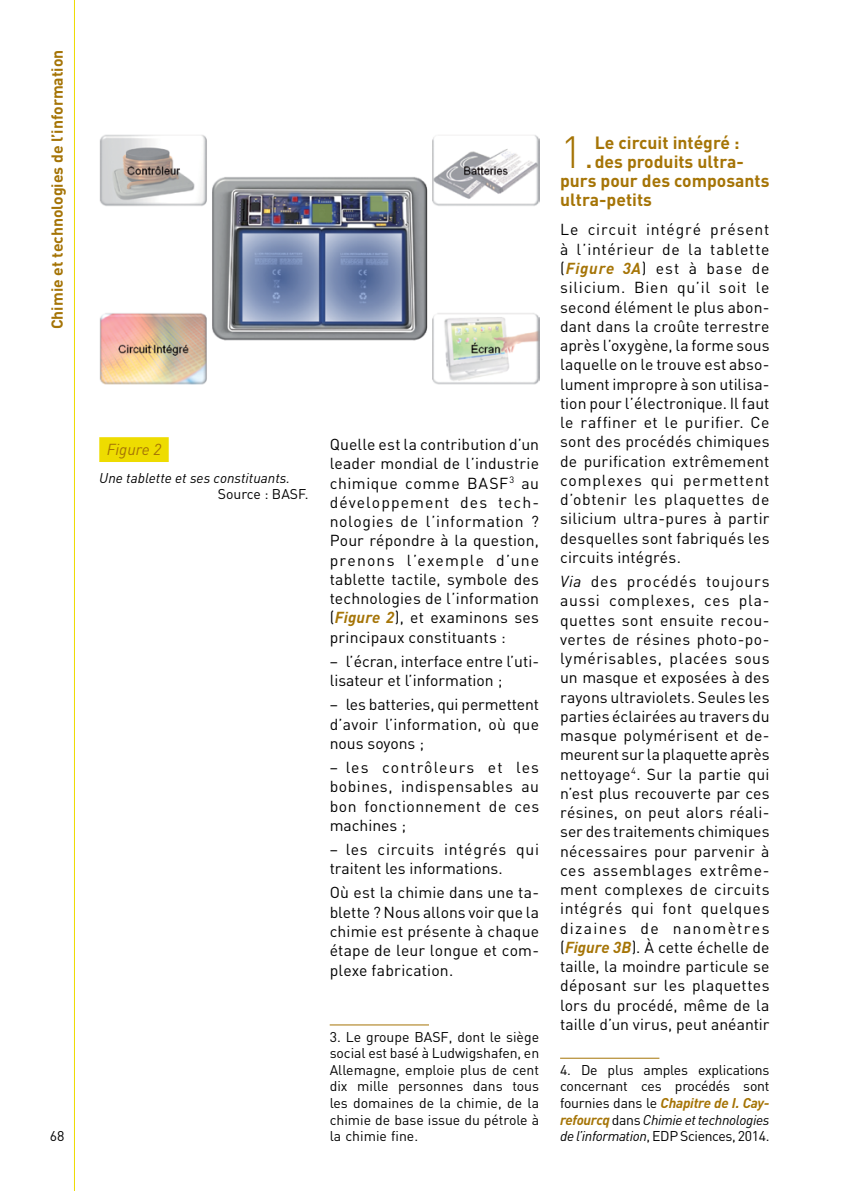
<style>
.page{position:relative;width:844px;height:1191px;background:#fff}
.page>*{position:absolute;margin:0;border:0;box-sizing:border-box;transform-origin:0 0}
._6-Inter_1{font:300 44.45px "DIN";color:#a57406}
._6-Inter_1-2{font:700 17.5px "DIN";color:#a57406}
._04-Texte_courant{font:15.75px/19.2px "DIN";letter-spacing:.01em;color:#000;text-align:justify}
.t1{font:700 15.75px "DIN";color:#a57406}
._05_legende_numero{font:italic 15.75px "DIN";color:#a57406}
._11-Notes{font:14px/16.6px "DIN";letter-spacing:-.015em;color:#000;text-align:justify}
._05-legendes{font:italic 14px "DIN";color:#000}
.Credit_photo{font:14px "DIN";color:#000}
.s1{font-weight:700;font-style:italic;color:#a57406}
.s2{font-style:italic}
</style>
<div class="page">
<svg style="left:74px;top:0;width:1px;height:1191px"></svg>
<hr style="left:329px;top:1024px;width:100px;height:1px;background:#a57406">
<hr style="left:560px;top:1057px;width:99px;height:1px;background:#a57406">
<img style="left:100px;top:134px;width:439px;height:251px">
<div style="left:99px;top:437px;width:70px;height:25px;background:#eedc00"></div>
<p class="t1" style="left:47px;top:329px;width:281px;rotate:-90deg">Chimie et technologies de l’information</p>
<p class="_11-Notes" style="left:50px;top:1127px;width:16px">68</p>
<p class="_05_legende_numero" style="left:107px;top:439px;width:56px">Figure 2</p>
<p class="_05-legendes" style="left:99px;top:469px;width:192px">Une tablette et ses constituants.</p>
<p class="Credit_photo" style="left:218px;top:485px;width:92px">Source : BASF.</p>
<p class="_04-Texte_courant" style="left:329px;top:434px;width:211px">Quelle est la contribution d’un leader mondial de l’industrie chimique comme BASF<sup>3</sup> au développement des tech&shy;nologies de l’information ?<br>Pour répondre à la question, prenons l’exemple d’une tablette tactile, symbole des technologies de l’information (<span class="s1">Figure 2</span>), et examinons ses principaux constituants :</p>
<p class="_04-Texte_courant" style="left:329px;top:651px;width:211px">− l’écran, interface entre l’uti&shy;lisateur et l’information ;</p>
<p class="_04-Texte_courant" style="left:329px;top:694px;width:211px">− les batteries, qui permettent d’avoir l’information, où que nous soyons ;</p>
<p class="_04-Texte_courant" style="left:329px;top:757px;width:211px">− les contrôleurs et les bobines, indispensables au bon fonctionnement de ces machines ;</p>
<p class="_04-Texte_courant" style="left:329px;top:839px;width:211px">− les circuits intégrés qui traitent les informations.</p>
<p class="_04-Texte_courant" style="left:329px;top:883px;width:211px">Où est la chimie dans une ta&shy;blette ? Nous allons voir que la chimie est présente à chaque étape de leur longue et com&shy;plexe fabrication.</p>
<p class="_11-Notes" style="left:329px;top:1028px;width:211px">3. Le groupe BASF, dont le siège social est basé à Ludwigshafen, en Allemagne, emploie plus de cent dix mille personnes dans tous les domaines de la chimie, de la chimie de base issue du pétrole à la chimie fine.</p>
<p class="_6-Inter_1" style="left:560px;top:124px;width:36px">1.</p>
<p class="_6-Inter_1-2" style="left:594px;top:131px;width:146px">Le circuit intégré :</p>
<p class="_6-Inter_1-2" style="left:594px;top:150px;width:151px">des produits ultra-</p>
<p class="_6-Inter_1-2" style="left:560px;top:169px;width:211px">purs pour des composants</p>
<p class="_6-Inter_1-2" style="left:560px;top:188px;width:93px">ultra-petits</p>
<p class="_04-Texte_courant" style="left:560px;top:220px;width:211px">Le circuit intégré présent à l’intérieur de la tablette (<span class="s1">Figure 3A</span>) est à base de silicium. Bien qu’il soit le second élément le plus abon&shy;dant dans la croûte terrestre après l’oxygène, la forme sous laquelle on le trouve est abso&shy;lument impropre à son utilisa&shy;tion pour l’électronique. Il faut le raffiner et le purifier. Ce sont des procédés chimiques de purification extrêmement complexes qui permettent d’obtenir les plaquettes de silicium ultra-pures à partir desquelles sont fabriqués les circuits intégrés.</p>
<p class="_04-Texte_courant" style="left:560px;top:571px;width:211px"><span class="s2">Via</span> des procédés toujours aussi complexes, ces pla&shy;quettes sont ensuite recou&shy;vertes de résines photo-po&shy;lymérisables, placées sous un masque et exposées à des rayons ultraviolets. Seules les parties éclairées au travers du masque polymérisent et de&shy;meurent sur la plaquette après nettoyage<sup>4</sup>. Sur la partie qui n’est plus recouverte par ces résines, on peut alors réali&shy;ser des traitements chimiques nécessaires pour parvenir à ces assemblages extrême&shy;ment complexes de circuits intégrés qui font quelques dizaines de nanomètres (<span class="s1">Figure 3B</span>). À cette échelle de taille, la moindre particule se déposant sur les plaquettes lors du procédé, même de la taille d’un virus, peut anéantir</p>
<p class="_11-Notes" style="left:560px;top:1061px;width:211px">4. De plus amples explications concernant ces procédés sont fournies dans le <span class="s1">Chapitre de I. Cay&shy;refourcq</span> dans <span class="s2">Chimie et technologies de l’information</span>, EDP Sciences, 2014.</p>
</div>
